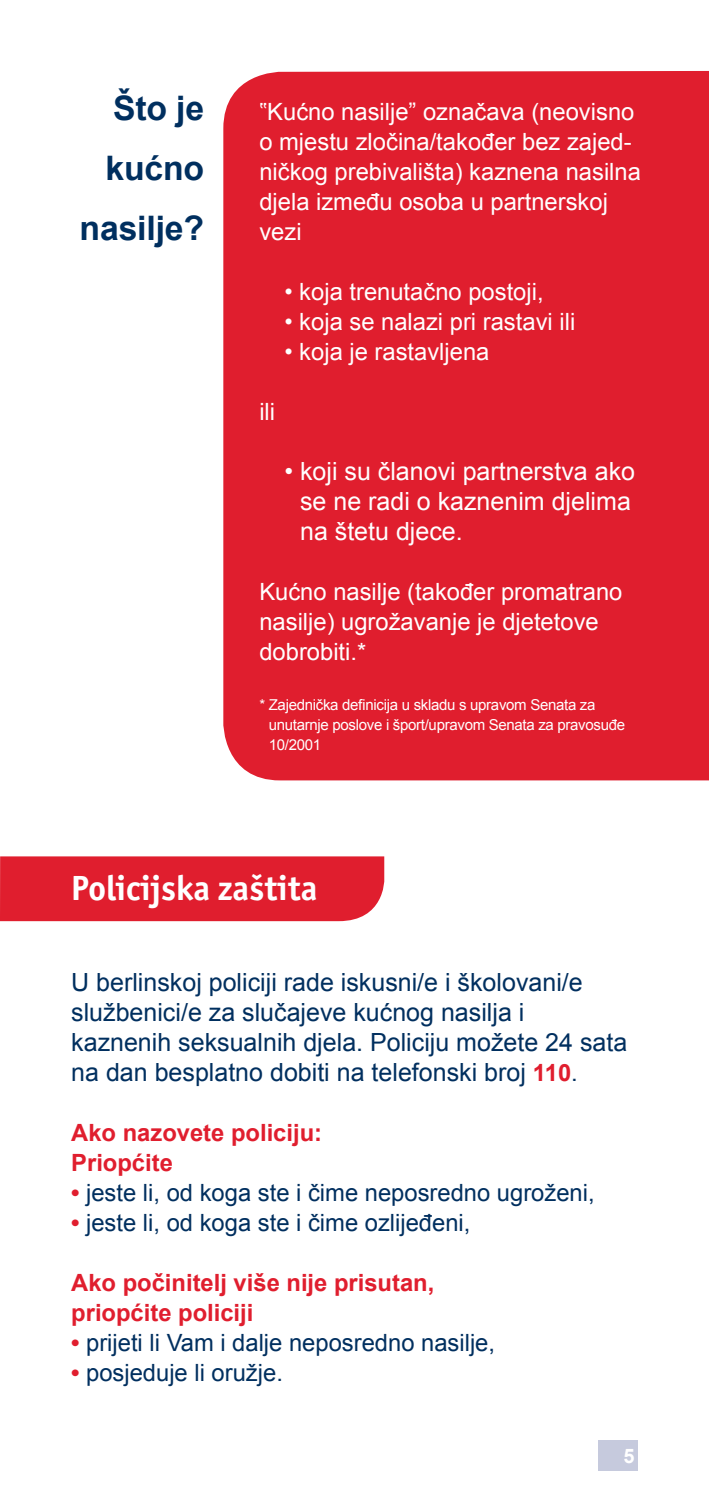
<style>
.page{position:relative;width:709px;height:1489px;background:#fff}
.page>*{position:absolute;margin:0;border:0;box-sizing:border-box;transform-origin:0 0}
.t1{font:700 35px "Officina Sans ITC";color:#fff}
.t2{font:700 33.75px/60px "Arial";letter-spacing:-.005em;color:#002f5f;text-align:right}
.t3{font:25px/30px "Arial";color:#002f5f}
.t4{font:25px/30px "Arial";color:#fff}
.t5{font:23.75px/30px "Arial";color:#fff}
.t6{font:23.75px "Arial";color:#002f5f}
.t7{font:700 23.75px/30px "Arial";color:#e01e2e}
.t8{font:700 20px "Arial";color:#fff}
.t9{font:15px/20px "Arial";letter-spacing:-.02em;color:#fff}
.s1{font-weight:700;font-size:23.75px;color:#e01e2e}
.s2{font-size:23.75px}
.s3{font-weight:700;color:#e01e2e}
</style>
<div class="page">
<div style="left:598px;top:1440px;width:40px;height:30px;background:#c6cadd"></div>
<div style="left:223px;top:71px;width:486px;height:709px;background:#e01e2e"></div>
<div style="left:0;top:856px;width:384px;height:65px;background:#e01e2e"></div>
<h2 class="t2" style="left:80px;top:79px;width:126px">Što je kućno nasilje?</h2>
<p class="t5" style="left:259px;top:97px;width:383px">‟Kućno nasilje” označava (neovisno o mjestu zločina/također bez zajed&shy;ničkog prebivališta) kaznena nasilna djela između osoba u partnerskoj vezi</p>
<p class="t5" style="left:284px;top:277px;width:261px">• koja trenutačno postoji,</p>
<p class="t5" style="left:284px;top:307px;width:292px">• koja se nalazi pri rastavi ili</p>
<p class="t5" style="left:284px;top:337px;width:206px">• koja je rastavljena</p>
<p class="t5" style="left:259px;top:397px;width:17px">ili</p>
<p class="t4" style="left:300px;top:456px;width:336px;text-indent:-16px">• koji su članovi partnerstva ako se ne radi o kaznenim djelima na štetu djece.</p>
<p class="t5" style="left:259px;top:577px;width:364px">Kućno nasilje (također promatrano nasilje) ugrožavanje je djetetove dobrobiti.*</p>
<p class="t9" style="left:269px;top:695px;width:358px;text-indent:-9px">* Zajednička definicija u skladu s upravom Senata za unutarnje poslove i šport/upravom Senata za pravosuđe<br>10/2001</p>
<h1 class="t1" style="left:71px;top:866px;width:248px">Policijska zaštita</h1>
<p class="t3" style="left:71px;top:966px;width:557px">U berlinskoj policiji rade iskusni/e i školovani/e službenici/e za slučajeve kućnog nasilja i kaznenih seksualnih djela. Policiju možete 24 sata na dan besplatno dobiti na telefonski broj <span class="s1">110</span><span class="s2">.</span></p>
<p class="t7" style="left:71px;top:1117px;width:252px">Ako nazovete policiju:<br>Priopćite</p>
<p class="t6" style="left:71px;top:1176px;width:525px"><span class="s3">•</span> jeste li, od koga ste i čime neposredno ugroženi,</p>
<p class="t6" style="left:71px;top:1206px;width:401px"><span class="s3">•</span> jeste li, od koga ste i čime ozlijeđeni,</p>
<p class="t7" style="left:71px;top:1267px;width:364px">Ako počinitelj više nije prisutan, priopćite policiji</p>
<p class="t6" style="left:71px;top:1326px;width:425px"><span class="s3">•</span> prijeti li Vam i dalje neposredno nasilje,</p>
<p class="t6" style="left:71px;top:1356px;width:213px"><span class="s3">•</span> posjeduje li oružje.</p>
<p class="t8" style="left:623px;top:1442px;width:13px">5</p>
</div>
